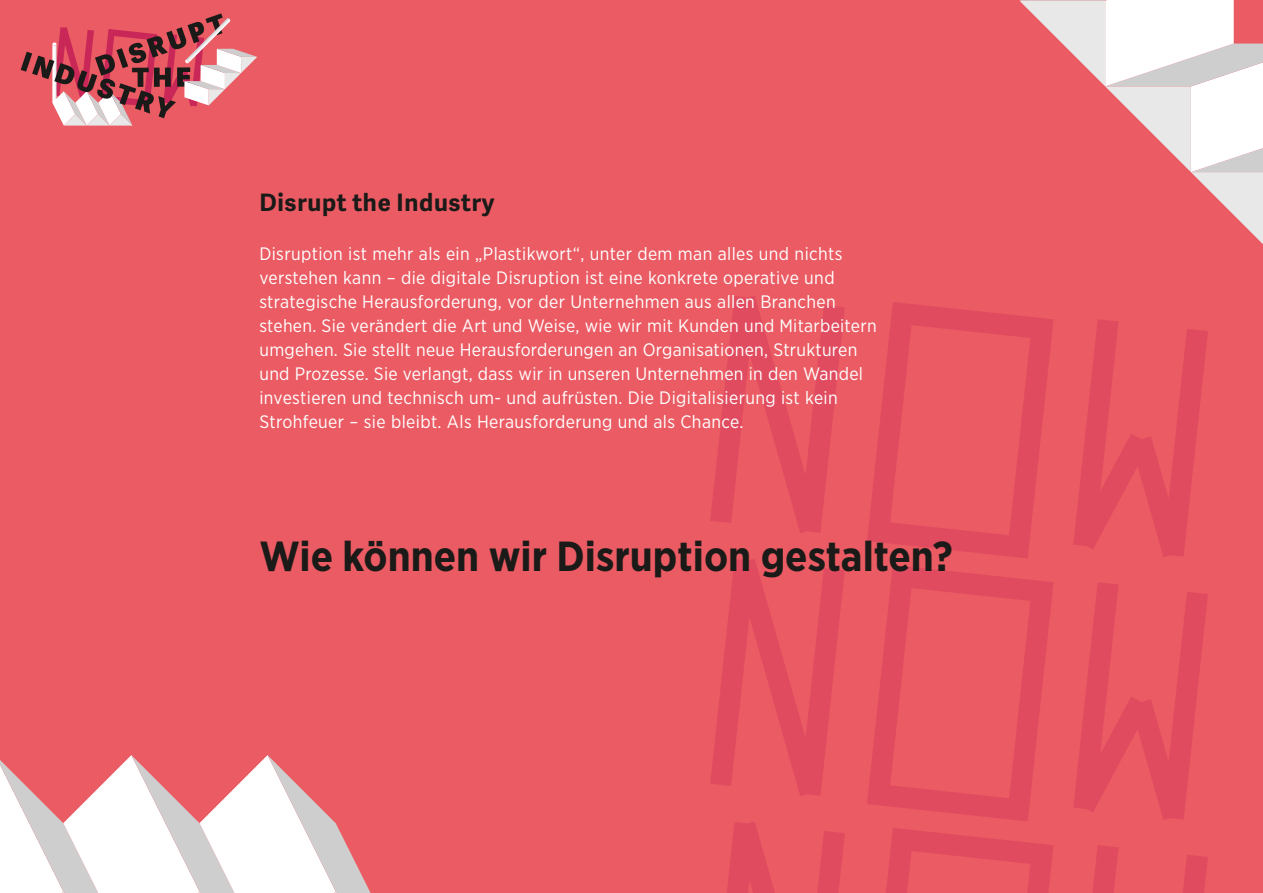
<style>
.page{position:relative;width:1263px;height:893px;background:#eb5b63}
.page>*{position:absolute;margin:0;border:0;box-sizing:border-box;transform-origin:0 0}
.t1{font:700 42px "Gotham Narrow";color:#1a1a18}
.t2{font:700 24px "Adelle Sans";letter-spacing:.03em;color:#1a1a18}
.t3{font:18px/24px "Gotham Narrow";letter-spacing:.02em;color:#fff}
</style>
<div class="page">
<svg style="left:0;top:755px;width:371px;height:138px"></svg>
<svg style="left:867px;top:302px;width:186px;height:256px"></svg>
<svg style="left:710px;top:296px;width:135px;height:237px"></svg>
<svg style="left:1074px;top:319px;width:134px;height:238px"></svg>
<svg style="left:867px;top:565px;width:186px;height:256px"></svg>
<svg style="left:710px;top:559px;width:135px;height:237px"></svg>
<svg style="left:1074px;top:582px;width:134px;height:238px"></svg>
<svg style="left:886px;top:828px;width:167px;height:65px"></svg>
<svg style="left:727px;top:822px;width:118px;height:71px"></svg>
<svg style="left:1093px;top:845px;width:115px;height:48px"></svg>
<svg style="left:1019px;top:0;width:244px;height:244px"></svg>
<svg style="left:21px;top:13px;width:236px;height:113px"></svg>
<h2 class="t2" style="left:259px;top:184px;width:237px">Disrupt the Industry</h2>
<p class="t3" style="left:259px;top:241px;width:619px">Disruption ist mehr als ein „Plastikwort“, unter dem man alles und nichts verstehen kann – die digitale Disruption ist eine konkrete operative und strategische Herausforderung, vor der Unternehmen aus allen Branchen stehen. Sie verändert die Art und Weise, wie wir mit Kunden und Mitarbeitern umgehen. Sie stellt neue Herausforderungen an Organisationen, Strukturen und Prozesse. Sie verlangt, dass wir in unseren Unternehmen in den Wandel investieren und technisch um- und aufrüsten. Die Digitalisierung ist kein Strohfeuer – sie bleibt. Als Herausforderung und als Chance.</p>
<h1 class="t1" style="left:259px;top:529px;width:695px">Wie können wir Disruption gestalten?</h1>
</div>
